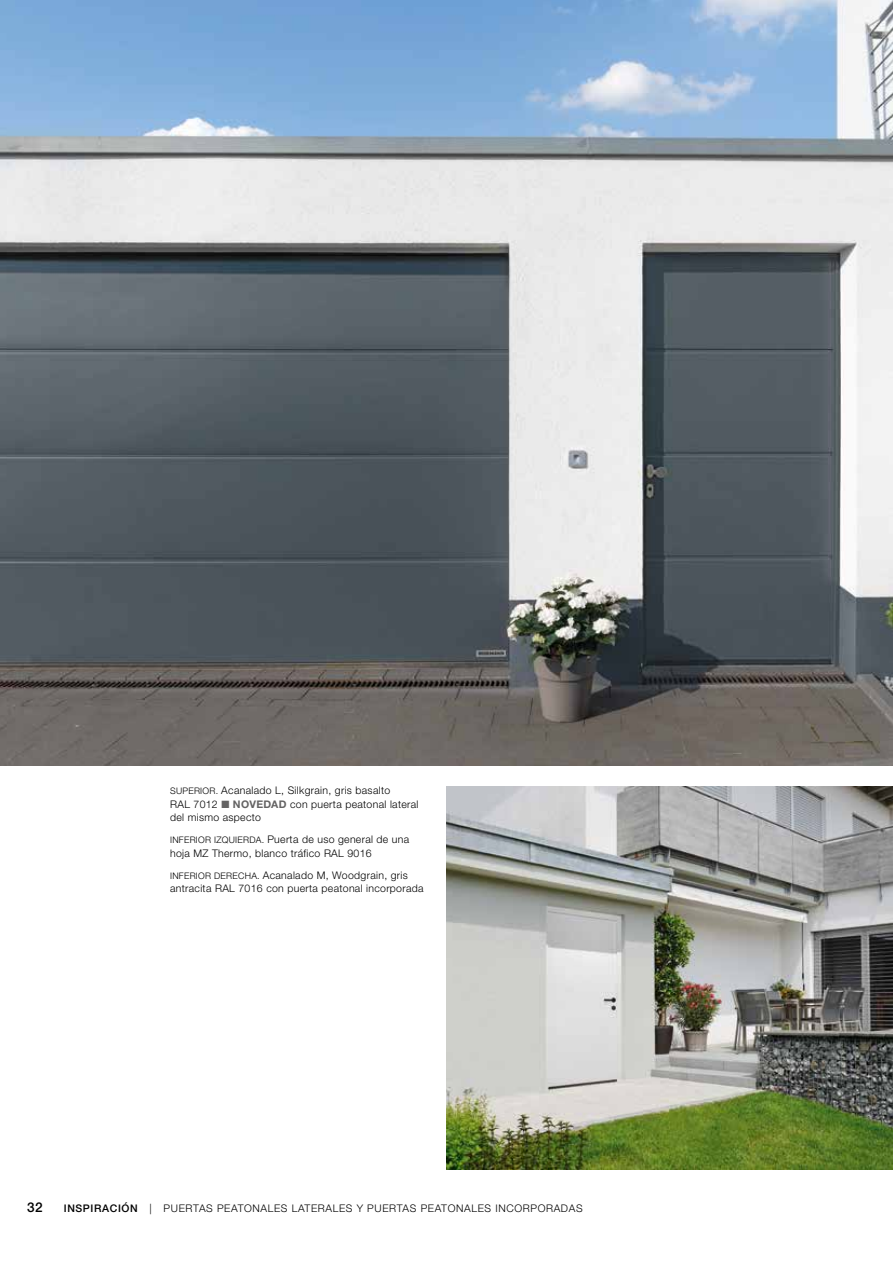
<style>
.page{position:relative;width:893px;height:1263px;background:#fff}
.page>*{position:absolute;margin:0;border:0;box-sizing:border-box;transform-origin:0 0}
.t1{font:500 13.5px "Hoermann Helvetica Neue";color:#000}
.t2{font:300 10.5px/13.5px "Hoermann Helvetica Neue";letter-spacing:.03em;color:#000}
.t3{font:300 10.5px "Hoermann Helvetica Neue";letter-spacing:.06em;color:#000}
.s1{font-size:9px}
.s2{font-weight:700;color:#646363}
.s3{font-weight:500}
</style>
<div class="page">
<img style="left:0;top:0;width:893px;height:765px">
<img style="left:446px;top:787px;width:447px;height:382px">
<p class="t2" style="left:170px;top:783px;width:250px"><span class="s1">SUPERIOR.</span> Acanalado L, Silkgrain, gris basalto<br>RAL 7012 <span class="s2">■ NOVEDAD</span> con puerta peatonal lateral del mismo aspecto</p>
<p class="t2" style="left:170px;top:832px;width:241px"><span class="s1">INFERIOR IZQUIERDA.</span> Puerta de uso general de una hoja MZ Thermo, blanco tráfico RAL 9016</p>
<p class="t2" style="left:170px;top:867px;width:255px"><span class="s1">INFERIOR DERECHA.</span> Acanalado M, Woodgrain, gris antracita RAL 7016 con puerta peatonal incorporada</p>
<p class="t1" style="left:27px;top:1198px;width:17px">32</p>
<p class="t3" style="left:64px;top:1201px;width:520px"><span class="s3">INSPIRACIÓN</span> | PUERTAS PEATONALES LATERALES Y PUERTAS PEATONALES INCORPORADAS</p>
</div>
